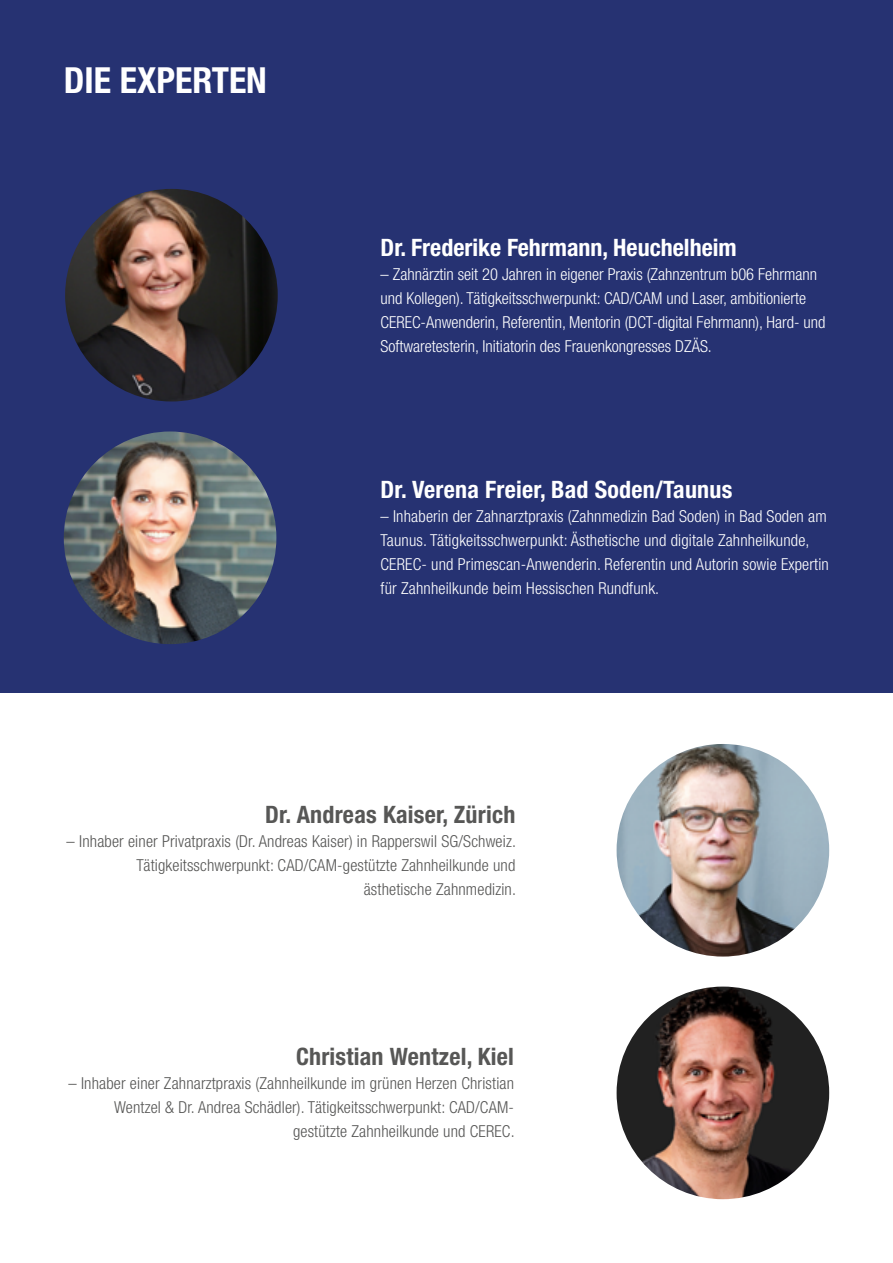
<style>
.page{position:relative;width:893px;height:1263px;background:#fff}
.page>*{position:absolute;margin:0;border:0;box-sizing:border-box;transform-origin:0 0}
.t1{font:700 condensed 36px "Helvetica Neue LT Std";color:#fff}
.t2{font:700 condensed 24px "Helvetica Neue LT Std";color:#fff}
.t3{font:700 condensed 24px "Helvetica Neue LT Std";letter-spacing:.01em;color:#575756}
.t4{font:300 condensed 16.5px/24px "Helvetica Neue LT Std";color:#fff}
.t5{font:300 condensed 16.5px/24px "Helvetica Neue LT Std";letter-spacing:.01em;color:#575756;text-align:right}
</style>
<div class="page">
<div style="left:0;top:0;width:893px;height:692px;background:#263272"></div>
<img style="left:65px;top:189px;width:213px;height:212px;border-radius:106px">
<img style="left:64px;top:431px;width:212px;height:213px;border-radius:106px">
<img style="left:617px;top:744px;width:212px;height:212px;border-radius:106px">
<img style="left:617px;top:986px;width:212px;height:213px;border-radius:106px">
<h1 class="t1" style="left:64px;top:58px;width:205px">DIE EXPERTEN</h1>
<h2 class="t2" style="left:381px;top:233px;width:358px">Dr. Frederike Fehrmann, Heuchelheim</h2>
<p class="t4" style="left:381px;top:262px;width:446px">– Zahnärztin seit 20 Jahren in eigener Praxis (Zahnzentrum b06 Fehrmann und Kollegen). Tätigkeitsschwerpunkt: CAD/CAM und Laser, ambitionierte CEREC-Anwenderin, Referentin, Mentorin (DCT-digital Fehrmann), Hard- und Softwaretesterin, Initiatorin des Frauenkongresses DZÄS.</p>
<h2 class="t2" style="left:381px;top:475px;width:353px">Dr. Verena Freier, Bad Soden/Taunus</h2>
<p class="t4" style="left:381px;top:504px;width:450px">– Inhaberin der Zahnarztpraxis (Zahnmedizin Bad Soden) in Bad Soden am Taunus. Tätigkeitsschwerpunkt: Ästhetische und digitale Zahnheilkunde, CEREC- und Primescan-Anwenderin. Referentin und Autorin sowie Expertin für Zahnheilkunde beim Hessischen Rundfunk.</p>
<h2 class="t3" style="left:265px;top:800px;width:252px">Dr. Andreas Kaiser, Zürich</h2>
<p class="t5" style="left:67px;top:829px;width:451px">– Inhaber einer Privatpraxis (Dr. Andreas Kaiser) in Rapperswil SG/Schweiz.<br>Tätigkeitsschwerpunkt: CAD/CAM-gestützte Zahnheilkunde und ästhetische Zahnmedizin.</p>
<h2 class="t3" style="left:296px;top:1042px;width:220px">Christian Wentzel, Kiel</h2>
<p class="t5" style="left:68px;top:1071px;width:448px">– Inhaber einer Zahnarztpraxis (Zahnheilkunde im grünen Herzen Christian<br>Wentzel &amp; Dr. Andrea Schädler). Tätigkeitsschwerpunkt: CAD/CAM&shy;gestützte Zahnheilkunde und CEREC.</p>
</div>
